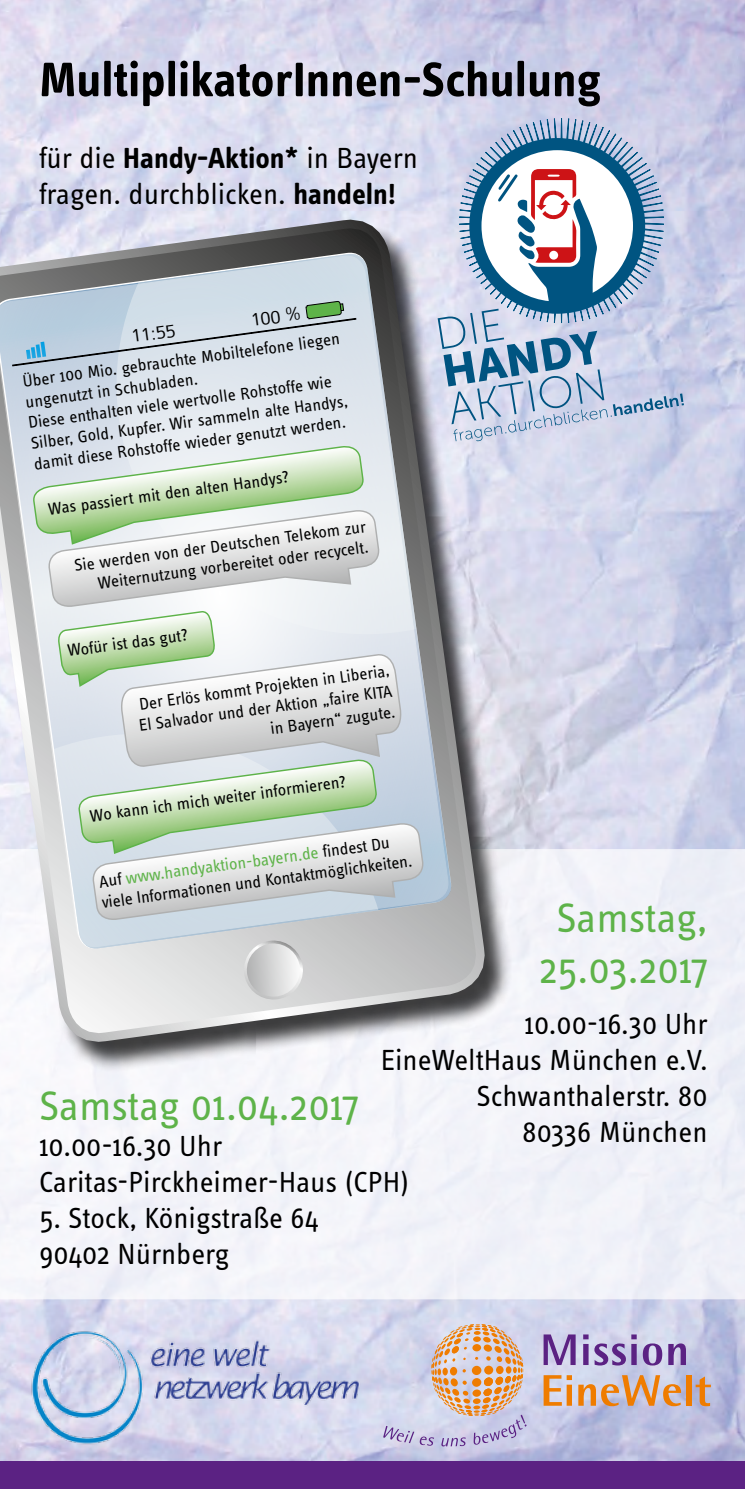
<style>
.page{position:relative;width:745px;height:1489px;background:#fff}
.page>*{position:absolute;margin:0;border:0;box-sizing:border-box;transform-origin:0 0}
.t1{font:700 50px "Info OT Text";color:#000}
.t2{font:42.5px "Info OT Text";letter-spacing:-.005em;color:#5eb349}
.t3{font:30px "Info OT Text";color:#000}
.kleine_Headline{font:300 20.25px "Colaborate";color:#000}
.kleine_Headline-2{font:17.25px/21px "Info OT Text";color:#000}
.s1{font-weight:700}
.s2{color:#5eb349}
</style>
<div class="page">
<img style="left:0;top:0;width:744px;height:1461px">
<div style="left:0;top:849px;width:744px;height:450px;background:#f2f3f9"></div>
<svg style="left:440px;top:94px;width:242px;height:24px;background:#cecfe8"></svg>
<svg style="left:437px;top:118px;width:246px;height:323px"></svg>
<div style="left:0;top:224px;width:512px;height:849px;background:#000;opacity:.75"></div>
<svg style="left:0;top:220px;width:484px;height:913px"></svg>
<svg style="left:0;top:254px;width:450px;height:694px;background:#bcc2c9"></svg>
<svg style="left:12px;top:301px;width:344px;height:65px;background:#c2d1db"></svg>
<svg style="left:32px;top:444px;width:392px;height:477px"></svg>
<svg style="left:244px;top:940px;width:59px;height:61px;background:#d4d5d5"></svg>
<svg style="left:543px;top:1334px;width:32px;height:30px"></svg>
<div style="left:583px;top:1343px;width:5px;height:21px;background:#5b2283"></div>
<svg style="left:583px;top:1334px;width:5px;height:5px"></svg>
<svg style="left:594px;top:1343px;width:31px;height:22px"></svg>
<div style="left:631px;top:1343px;width:5px;height:21px;background:#5b2283"></div>
<svg style="left:631px;top:1334px;width:5px;height:5px"></svg>
<svg style="left:642px;top:1343px;width:19px;height:22px"></svg>
<svg style="left:667px;top:1343px;width:18px;height:21px"></svg>
<svg style="left:543px;top:1374px;width:28px;height:31px"></svg>
<svg style="left:578px;top:1374px;width:102px;height:31px;background:#d6b095"></svg>
<div style="left:685px;top:1374px;width:6px;height:31px;background:#ef7c00"></div>
<svg style="left:695px;top:1376px;width:15px;height:29px"></svg>
<svg style="left:383px;top:1324px;width:143px;height:122px;background:#d3c3c4"></svg>
<img style="left:28px;top:1320px;width:335px;height:127px">
<div style="left:0;top:1461px;width:744px;height:27px;background:#5b2283"></div>
<p class="t1" style="left:39px;top:49px;width:563px">MultiplikatorInnen-Schulung</p>
<p class="t3" style="left:39px;top:140px;width:380px">für die <span class="s1">Handy-Aktion*</span> in Bayern</p>
<p class="t3" style="left:39px;top:176px;width:358px">fragen. durchblicken. <span class="s1">handeln!</span></p>
<p class="kleine_Headline" style="left:249px;top:309px;width:52px;rotate:-8deg">100 %</p>
<p class="kleine_Headline-2" style="left:21px;top:371px;width:321px;rotate:-8deg">Über 100 Mio. gebrauchte Mobiltelefone liegen ungenutzt in Schubladen.</p>
<p class="kleine_Headline" style="left:130px;top:326px;width:46px;rotate:-8deg">11:55</p>
<p class="kleine_Headline-2" style="left:27px;top:413px;width:321px;rotate:-8deg">Diese enthalten viele wertvolle Rohstoffe wie<br>Silber, Gold, Kupfer. Wir sammeln alte Handys, damit diese Rohstoffe wieder genutzt werden.</p>
<p class="kleine_Headline-2" style="left:47px;top:499px;width:244px;rotate:-8deg">Was passiert mit den alten Handys?</p>
<p class="kleine_Headline-2" style="left:73px;top:555px;width:295px;text-align:right;rotate:-8deg">Sie werden von der Deutschen Telekom zur<br>Weiternutzung vorbereitet oder recycelt.</p>
<p class="kleine_Headline-2" style="left:66px;top:640px;width:123px;rotate:-8deg">Wofür ist das gut?</p>
<p class="kleine_Headline-2" style="left:135px;top:694px;width:257px;text-align:right;rotate:-8deg">Der Erlös kommt Projekten in Liberia,<br>El Salvador und der Aktion „faire KITA in Bayern“ zugute.</p>
<p class="kleine_Headline-2" style="left:89px;top:806px;width:260px;rotate:-8deg">Wo kann ich mich weiter informieren?</p>
<p class="kleine_Headline-2" style="left:97px;top:871px;width:314px;rotate:-8deg">Auf <span class="s2">www.handyaktion-bayern.de</span> findest Du viele Informationen und Kontaktmöglichkeiten.</p>
<p class="t2" style="left:556px;top:891px;width:153px">Samstag,</p>
<p class="t2" style="left:538px;top:942px;width:170px">25.03.2017</p>
<p class="t3" style="left:524px;top:1004px;width:185px">10.00-16.30 Uhr</p>
<p class="t3" style="left:380px;top:1040px;width:328px">EineWeltHaus München e.V.</p>
<p class="t3" style="left:476px;top:1076px;width:232px">Schwanthalerstr. 80</p>
<p class="t3" style="left:521px;top:1112px;width:187px">80336 München</p>
<p class="t2" style="left:39px;top:1079px;width:321px">Samstag 01.04.2017</p>
<p class="t3" style="left:39px;top:1127px;width:185px">10.00-16.30 Uhr</p>
<p class="t3" style="left:39px;top:1163px;width:371px">Caritas-Pirckheimer-Haus (CPH)</p>
<p class="t3" style="left:39px;top:1199px;width:281px">5. Stock, Königstraße 64</p>
<p class="t3" style="left:39px;top:1235px;width:192px">90402 Nürnberg</p>
</div>
